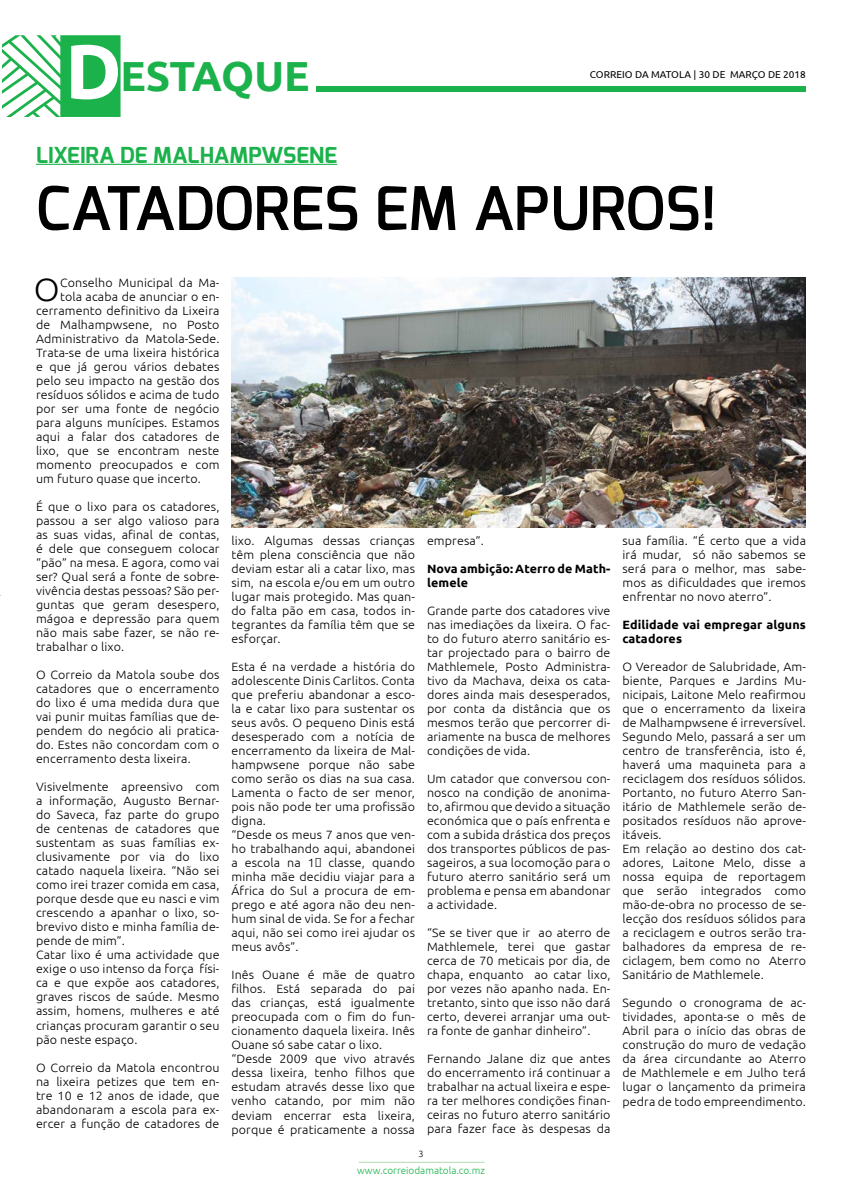
<style>
.page{position:relative;width:842px;height:1191px;background:#fff}
.page>*{position:absolute;margin:0;border:0;box-sizing:border-box;transform-origin:0 0}
.t1{font:600 60px "Exo";color:#000}
.t2{font:700 42px "Ubuntu";letter-spacing:-.01em;color:#1bb24b}
.t3{font:300 32.2px "Ubuntu";color:#000;scale:1.04 1}
.t4{font:700 22px "Exo";color:#1bb24b}
.t5{font:300 12px/14px "Ubuntu";letter-spacing:.01em;color:#000;text-align:justify;scale:1.04 1}
.t6{font:700 12px/14px "Ubuntu";letter-spacing:.01em;color:#000;scale:1.04 1}
.t7{font:10px "Ubuntu";color:#000}
.t8{font:300 10px "Ubuntu";color:#1bb24b}
.t9{font:300 9px "Ubuntu";color:#000}
.s1{font-size:77px;color:#fff}
</style>
<div class="page">
<svg style="left:2px;top:35px;width:119px;height:82px"></svg>
<hr style="left:359px;top:1161px;width:126px;height:1px;background:#b4dbb0">
<div style="left:316px;top:86px;width:490px;height:5px;background:#1bb24b"></div>
<img style="left:231px;top:278px;width:575px;height:249px">
<hr style="left:36px;top:164px;width:301px;height:1px;background:#1bb24b">
<h2 class="t2" style="left:65px;top:49px;width:246px"><span class="s1">D</span>ESTAQUE</h2>
<h3 class="t4" style="left:36px;top:141px;width:303px">LIXEIRA DE MALHAMPWSENE</h3>
<p class="t7" style="left:590px;top:69px;width:218px">CORREIO DA MATOLA | 30 DE MARÇO DE 2018</p>
<h1 class="t1" style="left:36px;top:170px;width:682px">CATADORES EM APUROS!</h1>
<h3 class="t3" style="left:34px;top:270px;width:26px">O</h3>
<p class="t5" style="left:60px;top:276px;width:155px">Conselho Municipal da Ma-</p>
<p class="t5" style="left:60px;top:290px;width:155px">tola acaba de anunciar o en-</p>
<p class="t5" style="left:36px;top:304px;width:178px">cerramento definitivo da Lixeira</p>
<p class="t5" style="left:36px;top:318px;width:178px">de Malhampwsene, no Posto</p>
<p class="t5" style="left:36px;top:332px;width:178px">Administrativo da Matola-Sede.</p>
<p class="t5" style="left:36px;top:346px;width:178px">Trata-se de uma lixeira histórica</p>
<p class="t5" style="left:36px;top:360px;width:178px">e que já gerou vários debates</p>
<p class="t5" style="left:36px;top:374px;width:178px">pelo seu impacto na gestão dos</p>
<p class="t5" style="left:36px;top:388px;width:178px">resíduos sólidos e acima de tudo</p>
<p class="t5" style="left:36px;top:402px;width:178px">por ser uma fonte de negócio</p>
<p class="t5" style="left:36px;top:416px;width:178px">para alguns munícipes. Estamos</p>
<p class="t5" style="left:36px;top:430px;width:178px">aqui a falar dos catadores de</p>
<p class="t5" style="left:36px;top:444px;width:178px">lixo, que se encontram neste</p>
<p class="t5" style="left:36px;top:458px;width:178px">momento preocupados e com</p>
<p class="t5" style="left:36px;top:472px;width:160px">um futuro quase que incerto.</p>
<p class="t5" style="left:36px;top:500px;width:178px">É que o lixo para os catadores, passou a ser algo valioso para as suas vidas, afinal de contas, é dele que conseguem colocar “pão” na mesa. E agora, como vai ser? Qual será a fonte de sobre&shy;vivência destas pessoas? São per&shy;guntas que geram desespero, mágoa e depressão para quem não mais sabe fazer, se não re&shy;trabalhar o lixo.</p>
<p class="t5" style="left:36px;top:668px;width:178px">O Correio da Matola soube dos catadores que o encerramento do lixo é uma medida dura que vai punir muitas famílias que de&shy;pendem do negócio ali pratica&shy;do. Estes não concordam com o encerramento desta lixeira.</p>
<p class="t5" style="left:36px;top:780px;width:178px;text-align:left">Visivelmente apreensivo com a informação, Augusto Bernar&shy;do Saveca, faz parte do grupo de centenas de catadores que sustentam as suas famílias ex&shy;clusivamente por via do lixo catado naquela lixeira. “Não sei como irei trazer comida em casa, porque desde que eu nasci e vim crescendo a apanhar o lixo, so&shy;brevivo disto e minha família de&shy;pende de mim”.<br>Catar lixo é uma actividade que exige o uso intenso da força físi&shy;ca e que expõe aos catadores, graves riscos de saúde. Mesmo assim, homens, mulheres e até crianças procuram garantir o seu pão neste espaço.</p>
<p class="t5" style="left:36px;top:1060px;width:178px">O Correio da Matola encontrou na lixeira petizes que tem en&shy;tre 10 e 12 anos de idade, que abandonaram a escola para ex&shy;ercer a função de catadores de</p>
<p class="t5" style="left:231px;top:533px;width:178px">lixo. Algumas dessas crianças têm plena consciência que não deviam estar ali a catar lixo, mas sim, na escola e/ou em um outro lugar mais protegido. Mas quan&shy;do falta pão em casa, todos in&shy;tegrantes da família têm que se esforçar.</p>
<p class="t5" style="left:231px;top:659px;width:178px;text-align:left">Esta é na verdade a história do adolescente Dinis Carlitos. Conta que preferiu abandonar a esco&shy;la e catar lixo para sustentar os seus avôs. O pequeno Dinis está desesperado com a notícia de encerramento da lixeira de Mal&shy;hampwsene porque não sabe como serão os dias na sua casa.<br>Lamenta o facto de ser menor, pois não pode ter uma profissão digna.<br>“Desde os meus 7 anos que ven&shy;ho trabalhando aqui, abandonei a escola na 1ᵃ classe, quando minha mãe decidiu viajar para a<br>África do Sul a procura de em&shy;prego e até agora não deu nen&shy;hum sinal de vida. Se for a fechar aqui, não sei como irei ajudar os meus avôs”.</p>
<p class="t5" style="left:231px;top:967px;width:178px;text-align:left">Inês Ouane é mãe de quatro filhos. Está separada do pai das crianças, está igualmente preocupada com o fim do fun&shy;cionamento daquela lixeira. Inês<br>Ouane só sabe catar o lixo. “Desde 2009 que vivo através dessa lixeira, tenho filhos que estudam através desse lixo que venho catando, por mim não deviam encerrar esta lixeira, porque é praticamente a nossa</p>
<p class="t5" style="left:427px;top:534px;width:56px">empresa”.</p>
<p class="t6" style="left:427px;top:561px;width:178px">Nova ambição: Aterro de Math&shy;lemele</p>
<p class="t5" style="left:427px;top:603px;width:178px">Grande parte dos catadores vive nas imediações da lixeira. O fac&shy;to do futuro aterro sanitário es&shy;tar projectado para o bairro de Mathlemele, Posto Administra&shy;tivo da Machava, deixa os cata&shy;dores ainda mais desesperados, por conta da distância que os mesmos terão que percorrer di&shy;ariamente na busca de melhores condições de vida.</p>
<p class="t5" style="left:427px;top:771px;width:178px">Um catador que conversou con&shy;nosco na condição de anonima&shy;to, afirmou que devido a situação económica que o país enfrenta e com a subida drástica dos preços dos transportes públicos de pas&shy;sageiros, a sua locomoção para o futuro aterro sanitário será um problema e pensa em abandonar a actividade.</p>
<p class="t5" style="left:427px;top:925px;width:178px">“Se se tiver que ir ao aterro de Mathlemele, terei que gastar cerca de 70 meticais por dia, de chapa, enquanto ao catar lixo, por vezes não apanho nada. En&shy;tretanto, sinto que isso não dará certo, deverei arranjar uma out&shy;ra fonte de ganhar dinheiro”.</p>
<p class="t5" style="left:427px;top:1051px;width:178px">Fernando Jalane diz que antes do encerramento irá continuar a trabalhar na actual lixeira e espe&shy;ra ter melhores condições finan&shy;ceiras no futuro aterro sanitário para fazer face às despesas da</p>
<p class="t9" style="left:418px;top:1148px;width:7px">3</p>
<p class="t8" style="left:357px;top:1164px;width:129px">www.correiodamatola.co.mz</p>
<p class="t5" style="left:622px;top:533px;width:178px">sua família. “É certo que a vida irá mudar, só não sabemos se será para o melhor, mas sabe&shy;mos as dificuldades que iremos enfrentar no novo aterro”.</p>
<p class="t6" style="left:622px;top:617px;width:178px">Edilidade vai empregar alguns catadores</p>
<p class="t5" style="left:622px;top:659px;width:178px;text-align:left">O Vereador de Salubridade, Am&shy;biente, Parques e Jardins Mu&shy;nicipais, Laitone Melo reafirmou que o encerramento da lixeira de Malhampwsene é irreversível.<br>Segundo Melo, passará a ser um centro de transferência, isto é, haverá uma maquineta para a reciclagem dos resíduos sólidos.<br>Portanto, no futuro Aterro San&shy;itário de Mathlemele serão de&shy;positados resíduos não aprove&shy;itáveis.<br>Em relação ao destino dos cat&shy;adores, Laitone Melo, disse a nossa equipa de reportagem que serão integrados como mão-de-obra no processo de se&shy;lecção dos resíduos sólidos para a reciclagem e outros serão tra&shy;balhadores da empresa de re&shy;ciclagem, bem como no Aterro<br>Sanitário de Mathlemele.</p>
<p class="t5" style="left:622px;top:995px;width:178px">Segundo o cronograma de ac&shy;tividades, aponta-se o mês de Abril para o início das obras de construção do muro de vedação da área circundante ao Aterro de Mathlemele e em Julho terá lugar o lançamento da primeira pedra de todo empreendimento.</p>
</div>
